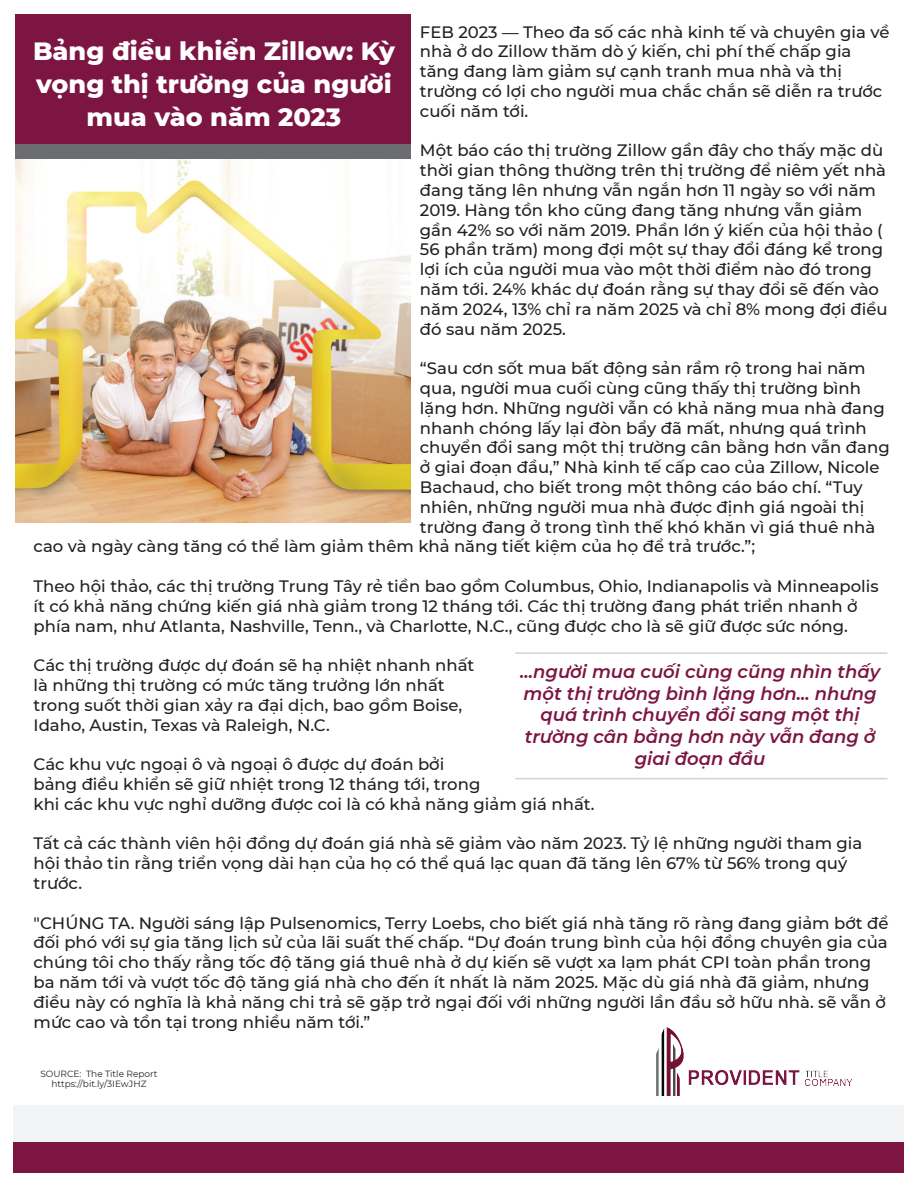
<style>
.page{position:relative;width:918px;height:1188px;background:#fff}
.page>*{position:absolute;margin:0;border:0;box-sizing:border-box;transform-origin:0 0}
.t1{font:800 25.5px/33px "Montserrat";color:#fff;text-align:center}
.t2{font:italic 600 18px/21.6px "Montserrat";color:#7d1542;text-align:center}
.t3{font:500 16.5px/19.8px "Montserrat";color:#231f20}
.t4{font:9px/10.8px "Montserrat";color:#231f20;text-align:center}
</style>
<div class="page">
<div style="left:13px;top:1105px;width:891px;height:68px;background:#f2f3f4"></div>
<div style="left:13px;top:1143px;width:891px;height:30px;background:#7d1542"></div>
<img style="left:15px;top:159px;width:396px;height:363px">
<div style="left:15px;top:14px;width:396px;height:135px;background:#7d1542"></div>
<div style="left:15px;top:144px;width:396px;height:15px;background:#6c6d70"></div>
<hr style="left:515px;top:652px;width:372px;height:2px;background:#d1d2d4">
<hr style="left:515px;top:778px;width:372px;height:1px;background:#d1d2d4">
<img style="left:656px;top:1027px;width:196px;height:69px">
<p class="t3" style="left:420px;top:21px;width:471px">FEB 2023 — Theo đa số các nhà kinh tế và chuyên gia về nhà ở do Zillow thăm dò ý kiến, chi phí thế chấp gia tăng đang làm giảm sự cạnh tranh mua nhà và thị trường có lợi cho người mua chắc chắn sẽ diễn ra trước cuối năm tới.</p>
<p class="t3" style="left:420px;top:140px;width:469px">Một báo cáo thị trường Zillow gần đây cho thấy mặc dù thời gian thông thường trên thị trường để niêm yết nhà đang tăng lên nhưng vẫn ngắn hơn 11 ngày so với năm 2019. Hàng tồn kho cũng đang tăng nhưng vẫn giảm gần 42% so với năm 2019. Phần lớn ý kiến của hội thảo ( 56 phần trăm) mong đợi một sự thay đổi đáng kể trong lợi ích của người mua vào một thời điểm nào đó trong năm tới. 24% khác dự đoán rằng sự thay đổi sẽ đến vào năm 2024, 13% chỉ ra năm 2025 và chỉ 8% mong đợi điều đó sau năm 2025.</p>
<p class="t3" style="left:420px;top:358px;width:447px">“Sau cơn sốt mua bất động sản rầm rộ trong hai năm</p>
<p class="t3" style="left:420px;top:378px;width:443px">qua, người mua cuối cùng cũng thấy thị trường bình</p>
<p class="t3" style="left:420px;top:397px;width:466px">lặng hơn. Những người vẫn có khả năng mua nhà đang</p>
<p class="t3" style="left:420px;top:417px;width:448px">nhanh chóng lấy lại đòn bẩy đã mất, nhưng quá trình</p>
<p class="t3" style="left:420px;top:437px;width:471px">chuyển đổi sang một thị trường cân bằng hơn vẫn đang</p>
<p class="t3" style="left:420px;top:457px;width:461px">ở giai đoạn đầu,” Nhà kinh tế cấp cao của Zillow, Nicole</p>
<p class="t3" style="left:420px;top:477px;width:444px">Bachaud, cho biết trong một thông cáo báo chí. “Tuy</p>
<p class="t3" style="left:420px;top:496px;width:446px">nhiên, những người mua nhà được định giá ngoài thị</p>
<p class="t3" style="left:420px;top:516px;width:457px">trường đang ở trong tình thế khó khăn vì giá thuê nhà</p>
<p class="t3" style="left:34px;top:536px;width:723px">cao và ngày càng tăng có thể làm giảm thêm khả năng tiết kiệm của họ để trả trước.”;</p>
<p class="t3" style="left:34px;top:576px;width:847px">Theo hội thảo, các thị trường Trung Tây rẻ tiền bao gồm Columbus, Ohio, Indianapolis và Minneapolis ít có khả năng chứng kiến giá nhà giảm trong 12 tháng tới. Các thị trường đang phát triển nhanh ở phía nam, như Atlanta, Nashville, Tenn., và Charlotte, N.C., cũng được cho là sẽ giữ được sức nóng.</p>
<p class="t3" style="left:34px;top:655px;width:442px">Các thị trường được dự đoán sẽ hạ nhiệt nhanh nhất là những thị trường có mức tăng trưởng lớn nhất trong suốt thời gian xảy ra đại dịch, bao gồm Boise, Idaho, Austin, Texas và Raleigh, N.C.</p>
<p class="t3" style="left:34px;top:754px;width:563px">Các khu vực ngoại ô và ngoại ô được dự đoán bởi<br>bảng điều khiển sẽ giữ nhiệt trong 12 tháng tới, trong<br>khi các khu vực nghỉ dưỡng được coi là có khả năng giảm giá nhất.</p>
<p class="t3" style="left:34px;top:833px;width:830px">Tất cả các thành viên hội đồng dự đoán giá nhà sẽ giảm vào năm 2023. Tỷ lệ những người tham gia hội thảo tin rằng triển vọng dài hạn của họ có thể quá lạc quan đã tăng lên 67% từ 56% trong quý trước.</p>
<p class="t3" style="left:34px;top:912px;width:856px">"CHÚNG TA. Người sáng lập Pulsenomics, Terry Loebs, cho biết giá nhà tăng rõ ràng đang giảm bớt để đối phó với sự gia tăng lịch sử của lãi suất thế chấp. “Dự đoán trung bình của hội đồng chuyên gia của chúng tôi cho thấy rằng tốc độ tăng giá thuê nhà ở dự kiến sẽ vượt xa lạm phát CPI toàn phần trong ba năm tới và vượt tốc độ tăng giá nhà cho đến ít nhất là năm 2025. Mặc dù giá nhà đã giảm, nhưng điều này có nghĩa là khả năng chi trả sẽ gặp trở ngại đối với những người lần đầu sở hữu nhà. sẽ vẫn ở mức cao và tồn tại trong nhiều năm tới.”</p>
<h1 class="t1" style="left:33px;top:33px;width:363px">Bảng điều khiển Zillow: Kỳ vọng thị trường của người mua vào năm 2023</h1>
<p class="t2" style="left:520px;top:660px;width:362px">...người mua cuối cùng cũng nhìn thấy một thị trường bình lặng hơn... nhưng quá trình chuyển đổi sang một thị trường cân bằng hơn này vẫn đang ở giai đoạn đầu</p>
<p class="t4" style="left:40px;top:1068px;width:119px">SOURCE: The Title Report https://bit.ly/3IEwJHZ</p>
</div>
